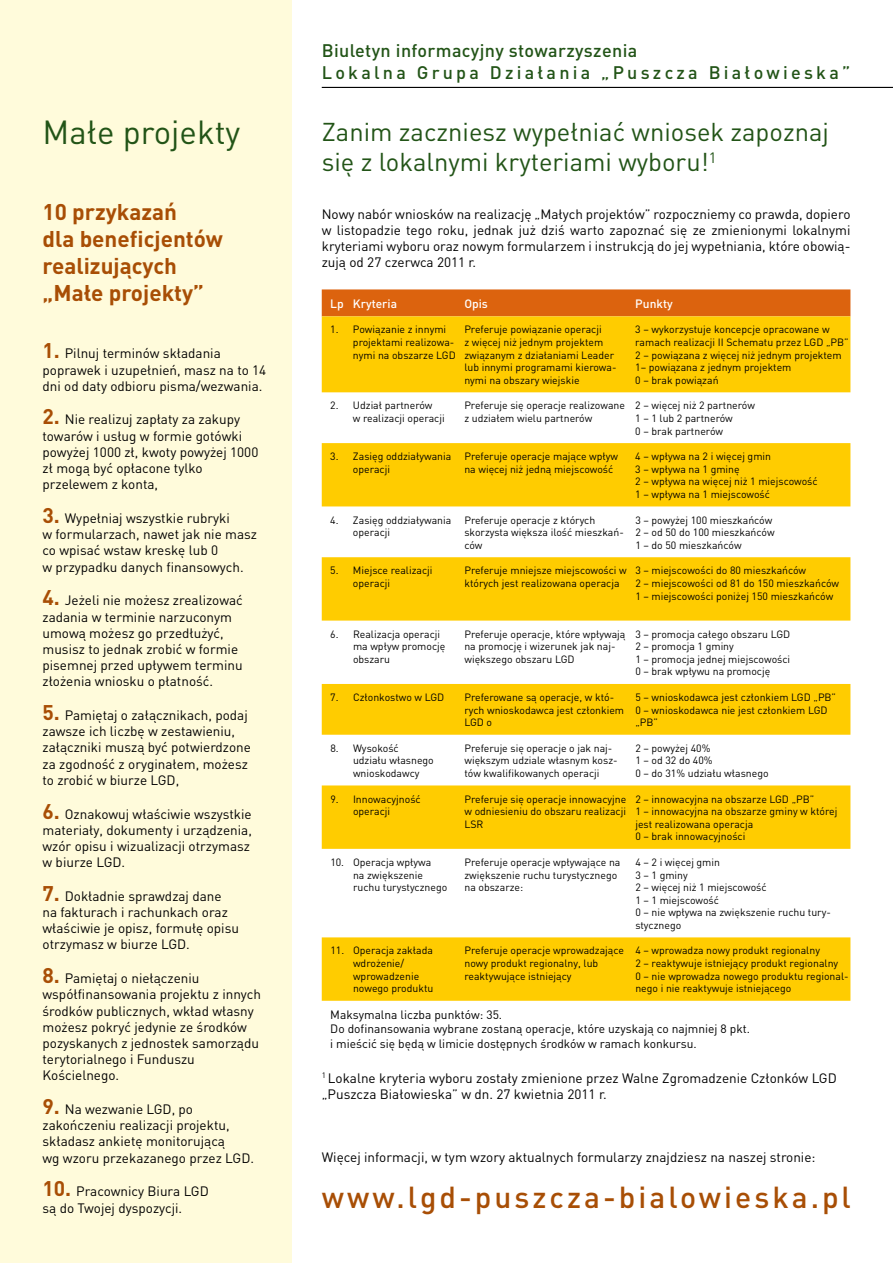
<style>
.page{position:relative;width:893px;height:1263px;background:#fff}
.page>*{position:absolute;margin:0;border:0;box-sizing:border-box;transform-origin:0 0}
.t1{font:33px "DINCE";color:#225417}
.t2{font:500 30px "DINCE";letter-spacing:.1em;color:#a84e05}
.t3{font:25.5px/30.6px "DINCE";color:#225417}
.t4{font:700 22.5px/27px "DINCE";color:#a84e05}
.t5{font:500 18px/21.6px "DINCE";letter-spacing:.18em;color:#225417}
.t6{font:13.5px/16.2px "DINCE";color:#000}
.t7{font:12px/14.4px "DINCE";color:#000}
.t8{font:500 12px "DINCE";color:#fff}
.t9{font:10.5px/12.6px "DINCE";color:#000}
.s1{font-weight:700;font-size:21px;color:#a84e05}
</style>
<div class="page">
<hr style="left:322px;top:87px;width:571px;height:1px;background:#000">
<div style="left:0;top:0;width:292px;height:1263px;background:#fffbdb"></div>
<div style="left:322px;top:289px;width:528px;height:27px;background:#dc630e"></div>
<svg style="left:322px;top:316px;width:528px;height:685px;fill:#fc0"></svg>
<h1 class="t1" style="left:43px;top:111px;width:199px">Małe projekty</h1>
<h3 class="t4" style="left:43px;top:197px;width:182px">10 przykazań<br>dla beneficjentów realizujących<br>„M ałe projekty”</h3>
<p class="t6" style="left:43px;top:345px;width:225px"><span class="s1">1.</span> Pilnuj terminów składania poprawek i uzupełnień, masz na to 14 dni od daty odbioru pisma/wezwania.</p>
<p class="t6" style="left:43px;top:411px;width:217px"><span class="s1">2.</span> Nie realizuj zapłaty za zakupy towarów i usług w formie gotówki powyżej 1000 zł, kwoty powyżej 1000 zł mogą być opłacone tylko przelewem z konta,</p>
<p class="t6" style="left:43px;top:510px;width:216px"><span class="s1">3.</span> Wypełniaj wszystkie rubryki<br>w formularzach, nawet jak nie masz co wpisać wstaw kreskę lub 0<br>w przypadku danych finansowych.</p>
<p class="t6" style="left:43px;top:592px;width:202px"><span class="s1">4.</span> Jeżeli nie możesz zrealizować zadania w terminie narzuconym umową możesz go przedłużyć, musisz to jednak zrobić w formie pisemnej przed upływem terminu złożenia wniosku o płatność.</p>
<p class="t6" style="left:43px;top:707px;width:210px"><span class="s1">5.</span> Pamiętaj o załącznikach, podaj zawsze ich liczbę w zestawieniu, załączniki muszą być potwierdzone za zgodność z oryginałem, możesz to zrobić w biurze LGD,</p>
<p class="t6" style="left:43px;top:805px;width:211px"><span class="s1">6.</span> Oznakowuj właściwie wszystkie materiały, dokumenty i urządzenia, wzór opisu i wizualizacji otrzymasz w biurze LGD.</p>
<p class="t6" style="left:43px;top:887px;width:198px"><span class="s1">7.</span> Dokładnie sprawdzaj dane na fakturach i rachunkach oraz właściwie je opisz, formułę opisu otrzymasz w biurze LGD.</p>
<p class="t6" style="left:43px;top:970px;width:220px"><span class="s1">8.</span> Pamiętaj o niełączeniu współfinansowania projektu z innych środków publicznych, wkład własny możesz pokryć jedynie ze środków pozyskanych z jednostek samorządu terytorialnego i Funduszu<br>Kościelnego.</p>
<p class="t6" style="left:43px;top:1101px;width:213px"><span class="s1">9.</span> Na wezwanie LGD, po zakończeniu realizacji projektu, składasz ankietę monitorującą<br>wg wzoru przekazanego przez LGD.</p>
<p class="t6" style="left:43px;top:1183px;width:168px"><span class="s1">10.</span> Pracownicy Biura LGD są do Twojej dyspozycji.</p>
<h3 class="t5" style="left:322px;top:39px;width:530px">Biuletyn informacyjny stowarzyszenia<br>Lokalna Grupa Działania „Puszcza Białowieska”</h3>
<h3 class="t3" style="left:322px;top:116px;width:509px">Zanim zaczniesz wypełniać wniosek zapoznaj się z lokalnymi kryteriami wyboru!<sup>1</sup></h3>
<p class="t6" style="left:322px;top:205px;width:530px;text-align:justify">Nowy nabór wniosków na realizację „Małych projektów” rozpoczniemy co prawda, dopiero w listopadzie tego roku, jednak już dziś warto zapoznać się ze zmienionymi lokalnymi kryteriami wyboru oraz nowym formularzem i instrukcją do jej wypełniania, które obowią&shy;zują od 27 czerwca 2011 r.</p>
<p class="t8" style="left:330px;top:296px;width:68px">Lp Kryteria</p>
<p class="t8" style="left:464px;top:296px;width:25px">Opis</p>
<p class="t8" style="left:635px;top:296px;width:39px">Punkty</p>
<p class="t9" style="left:353px;top:323px;width:104px;text-indent:-23px">1. Powiązanie z innymi projektami realizowa&shy;nymi na obszarze LGD</p>
<p class="t9" style="left:464px;top:323px;width:154px">Preferuje powiązanie operacji<br>z więcej niż jednym projektem związanym z działaniami Leader lub innymi programami kierowa&shy;nymi na obszary wiejskie</p>
<p class="t9" style="left:635px;top:323px;width:215px">3 – wykorzystuje koncepcje opracowane w ramach realizacji II Schematu przez LGD „PB” 2 – powiązana z więcej niż jednym projektem 1– powiązana z jednym projektem<br>0 – brak powiązań</p>
<p class="t9" style="left:353px;top:399px;width:93px;text-indent:-23px">2. Udział partnerów<br>w realizacji operacji</p>
<p class="t9" style="left:464px;top:399px;width:162px">Preferuje się operacje realizowane z udziałem wielu partnerów</p>
<p class="t9" style="left:635px;top:399px;width:121px">2 – więcej niż 2 partnerów<br>1 – 1 lub 2 partnerów<br>0 – brak partnerów</p>
<p class="t9" style="left:353px;top:450px;width:100px;text-indent:-23px">3. Zasięg oddziaływania operacji</p>
<p class="t9" style="left:464px;top:450px;width:155px">Preferuje operacje mające wpływ na więcej niż jedną miejscowość</p>
<p class="t9" style="left:635px;top:450px;width:184px">4 – wpływa na 2 i więcej gmin<br>3 – wpływa na 1 gminę<br>2 – wpływa na więcej niż 1 miejscowość<br>1 – wpływa na 1 miejscowość</p>
<p class="t9" style="left:353px;top:513px;width:100px;text-indent:-23px">4. Zasięg oddziaływania operacji</p>
<p class="t9" style="left:464px;top:513px;width:161px">Preferuje operacje z których skorzysta większa ilość mieszkań&shy;ców</p>
<p class="t9" style="left:635px;top:513px;width:141px">3 – powyżej 100 mieszkańców<br>2 – od 50 do 100 mieszkańców<br>1 – do 50 mieszkańców</p>
<p class="t9" style="left:353px;top:564px;width:81px;text-indent:-23px">5. Miejsce realizacji operacji</p>
<p class="t9" style="left:464px;top:564px;width:164px">Preferuje mniejsze miejscowości w których jest realizowana operacja</p>
<p class="t9" style="left:635px;top:564px;width:205px">3 – miejscowości do 80 mieszkańców<br>2 – miejscowości od 81 do 150 mieszkańców<br>1 – miejscowości poniżej 150 mieszkańców</p>
<p class="t9" style="left:353px;top:627px;width:94px;text-indent:-23px">6. Realizacja operacji ma wpływ promocję obszaru</p>
<p class="t9" style="left:464px;top:627px;width:163px">Preferuje operacje, które wpływają na promocję i wizerunek jak naj&shy;większego obszaru LGD</p>
<p class="t9" style="left:635px;top:627px;width:156px">3 – promocja całego obszaru LGD<br>2 – promocja 1 gminy<br>1 – promocja jednej miejscowości<br>0 – brak wpływu na promocję</p>
<p class="t9" style="left:330px;top:691px;width:116px">7. Członkostwo w LGD</p>
<p class="t9" style="left:464px;top:691px;width:161px">Preferowane są operacje, w któ&shy;rych wnioskodawca jest członkiem<br>LGD o</p>
<p class="t9" style="left:635px;top:691px;width:202px">5 – wnioskodawca jest członkiem LGD „PB”<br>0 – wnioskodawca nie jest członkiem LGD „PB”</p>
<p class="t9" style="left:353px;top:741px;width:82px;text-indent:-23px">8. Wysokość udziału własnego wnioskodawcy</p>
<p class="t9" style="left:464px;top:741px;width:155px">Preferuje się operacje o jak naj&shy;większym udziale własnym kosz&shy;tów kwalifikowanych operacji</p>
<p class="t9" style="left:635px;top:741px;width:135px">2 – powyżej 40%<br>1 – od 32 do 40%<br>0 – do 31% udziału własnego</p>
<p class="t9" style="left:353px;top:792px;width:69px;text-indent:-23px">9. Innowacyjność operacji</p>
<p class="t9" style="left:464px;top:792px;width:163px;text-align:justify">Preferuje się operacje innowacyjne w odniesieniu do obszaru realizacji LSR</p>
<p class="t9" style="left:635px;top:792px;width:204px">2 – innowacyjna na obszarze LGD „PB”<br>1 – innowacyjna na obszarze gminy w której jest realizowana operacja<br>0 – brak innowacyjności</p>
<p class="t9" style="left:353px;top:855px;width:96px;text-indent:-23px">10. Operacja wpływa<br>na zwiększenie ruchu turystycznego</p>
<p class="t9" style="left:464px;top:855px;width:157px">Preferuje operacje wpływające na zwiększenie ruchu turystycznego na obszarze:</p>
<p class="t9" style="left:635px;top:855px;width:197px">4 – 2 i więcej gmin<br>3 – 1 gminy<br>2 – więcej niż 1 miejscowość<br>1 – 1 miejscowość<br>0 – nie wpływa na zwiększenie ruchu tury&shy;stycznego</p>
<p class="t9" style="left:353px;top:944px;width:82px;text-indent:-23px">11. Operacja zakłada wdrożenie/ wprowadzenie nowego produktu</p>
<p class="t9" style="left:464px;top:944px;width:161px">Preferuje operacje wprowadzające nowy produkt regionalny, lub reaktywujące istniejący</p>
<p class="t9" style="left:635px;top:944px;width:215px">4 – wprowadza nowy produkt regionalny<br>2 – reaktywuje istniejący produkt regionalny<br>0 – nie wprowadza nowego produktu regional&shy;nego i nie reaktywuje istniejącego</p>
<p class="t7" style="left:330px;top:1007px;width:421px">Maksymalna liczba punktów: 35.<br>Do dofinansowania wybrane zostaną operacje, które uzyskają co najmniej 8 pkt. i mieścić się będą w limicie dostępnych środków w ramach konkursu.</p>
<p class="t6" style="left:322px;top:1069px;width:516px"><sup>1</sup> Lokalne kryteria wyboru zostały zmienione przez Walne Zgromadzenie Członków LGD „Puszcza Białowieska” w dn. 27 kwietnia 2011 r.</p>
<p class="t6" style="left:322px;top:1148px;width:495px">Więcej informacji, w tym wzory aktualnych formularzy znajdziesz na naszej stronie:</p>
<h2 class="t2" style="left:322px;top:1177px;width:531px">www.lgd-puszcza-bialowieska.pl</h2>
</div>
